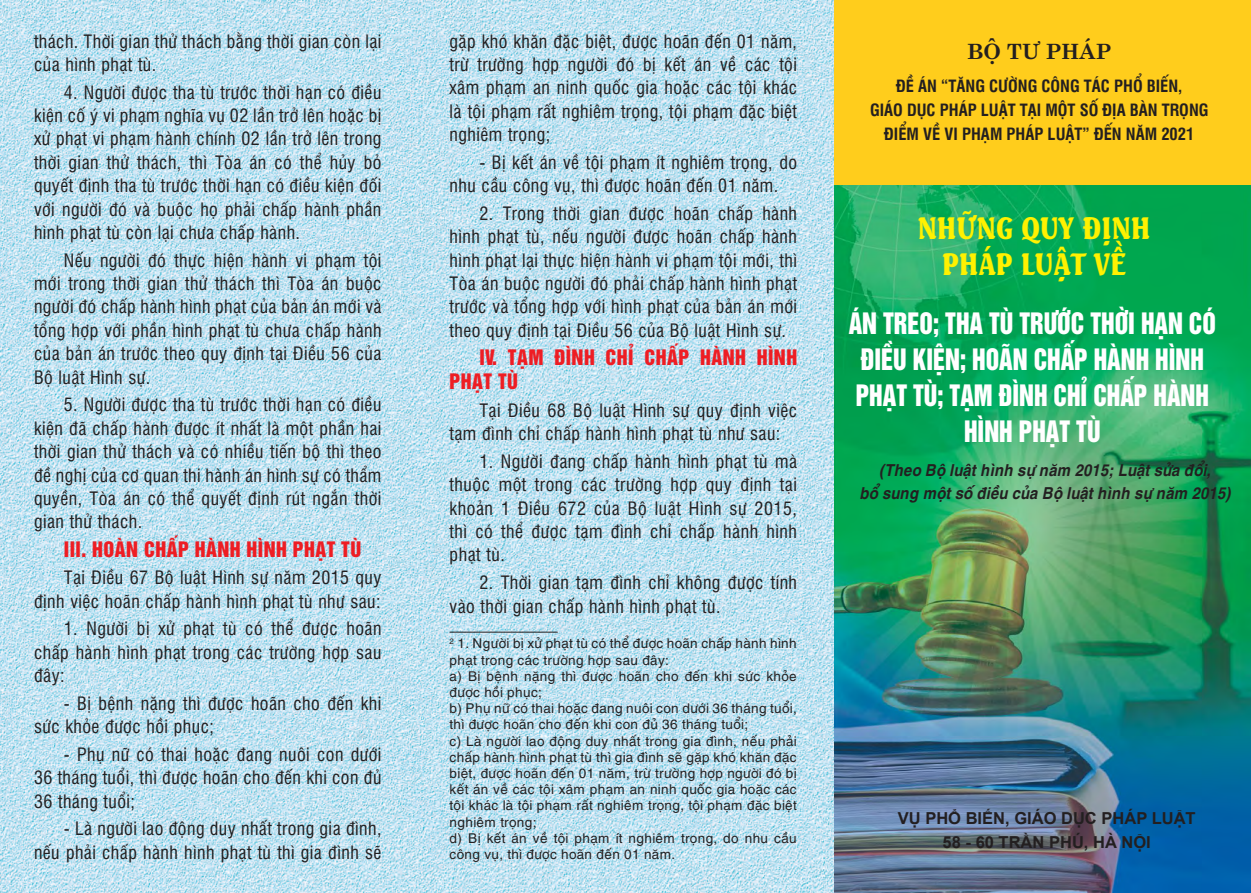
<style>
.page{position:relative;width:1251px;height:893px;background:#fff}
.page>*{position:absolute;margin:0;border:0;box-sizing:border-box;transform-origin:0 0}
.t1{font:700 30px/36px "UTM Seagull";letter-spacing:-.005em;color:#fff101;text-align:center;scale:.92 1}
.t2{font:27px/36px "UTM Helvet Ins";color:#fff;text-align:center;scale:.9 1}
.t3{font:700 21px "UTM Centur";color:#231f20}
.Normal__Web{font:19.5px/24px "UTM Helvet Ins";letter-spacing:.025em;color:#ee1d23}
.Normal__Web-2{font:18px/23.4px "UTM Swiss Condensed";letter-spacing:.025em;color:#231f20;text-align:justify}
.t4{font:700 16.5px/24px "UTM Swiss Condensed";color:#231f20;text-align:center}
.t5{font:italic 700 16.5px/22.5px "UTM Helve";letter-spacing:-.005em;color:#231f20;text-align:center;scale:.9 1}
.t6{font:700 16.5px/24px "Arial";color:#231f20;text-align:center}
.t7{font:13.5px/16.2px "UTM Helve";color:#231f20}
</style>
<div class="page">
<img style="left:0;top:0;width:833px;height:893px">
<hr style="left:449px;top:632px;width:108px;height:1px;background:#231f20">
<img style="left:833px;top:185px;width:417px;height:708px">
<div style="left:833px;top:0;width:417px;height:185px;background:#ffcd1c"></div>
<p class="Normal__Web-2" style="left:34px;top:28px;width:349px">thách. Thời gian thử thách bằng thời gian còn lại của hình phạt tù.</p>
<p class="Normal__Web-2" style="left:34px;top:79px;width:349px;text-indent:30px">4. Người được tha tù trước thời hạn có điều kiện cố ý vi phạm nghĩa vụ 02 lần trở lên hoặc bị xử phạt vi phạm hành chính 02 lần trở lên trong thời gian thử thách, thì Tòa án có thể hủy bỏ quyết định tha tù trước thời hạn có điều kiện đối với người đó và buộc họ phải chấp hành phần hình phạt tù còn lại chưa chấp hành.</p>
<p class="Normal__Web-2" style="left:34px;top:247px;width:349px;text-indent:30px">Nếu người đó thực hiện hành vi phạm tội mới trong thời gian thử thách thì Tòa án buộc người đó chấp hành hình phạt của bản án mới và tổng hợp với phần hình phạt tù chưa chấp hành của bản án trước theo quy định tại Điều 56 của Bộ luật Hình sự.</p>
<p class="Normal__Web-2" style="left:34px;top:392px;width:349px;text-indent:30px">5. Người được tha tù trước thời hạn có điều kiện đã chấp hành được ít nhất là một phần hai thời gian thử thách và có nhiều tiến bộ thì theo đề nghị của cơ quan thi hành án hình sự có thẩm quyền, Tòa án có thể quyết định rút ngắn thời gian thử thách.</p>
<p class="Normal__Web" style="left:64px;top:535px;width:299px">III. HOÀN CHẤP HÀNH HÌNH PHẠT TÙ</p>
<p class="Normal__Web-2" style="left:34px;top:565px;width:349px;text-align:right">Tại Điều 67 Bộ luật Hình sự năm 2015 quy định việc hoãn chấp hành hình phạt tù như sau:</p>
<p class="Normal__Web-2" style="left:34px;top:616px;width:349px;text-indent:30px">1. Người bị xử phạt tù có thể được hoãn chấp hành hình phạt trong các trường hợp sau đây:</p>
<p class="Normal__Web-2" style="left:34px;top:690px;width:349px;text-indent:30px">- Bị bệnh nặng thì được hoãn cho đến khi sức khỏe được hồi phục;</p>
<p class="Normal__Web-2" style="left:34px;top:741px;width:349px;text-indent:30px">- Phụ nữ có thai hoặc đang nuôi con dưới 36 tháng tuổi, thì được hoãn cho đến khi con đủ 36 tháng tuổi;</p>
<p class="Normal__Web-2" style="left:34px;top:816px;width:349px;text-align:right">- Là người lao động duy nhất trong gia đình, nếu phải chấp hành hình phạt tù thì gia đình sẽ</p>
<p class="Normal__Web-2" style="left:449px;top:28px;width:349px">gặp khó khăn đặc biệt, được hoãn đến 01 năm, trừ trường hợp người đó bị kết án về các tội xâm phạm an ninh quốc gia hoặc các tội khác là tội phạm rất nghiêm trọng, tội phạm đặc biệt nghiêm trọng;</p>
<p class="Normal__Web-2" style="left:449px;top:149px;width:349px;text-indent:30px">- Bị kết án về tội phạm ít nghiêm trọng, do nhu cầu công vụ, thì được hoãn đến 01 năm.</p>
<p class="Normal__Web-2" style="left:449px;top:200px;width:349px;text-indent:30px">2. Trong thời gian được hoãn chấp hành hình phạt tù, nếu người được hoãn chấp hành hình phạt lại thực hiện hành vi phạm tội mới, thì Tòa án buộc người đó phải chấp hành hình phạt trước và tổng hợp với hình phạt của bản án mới theo quy định tại Điều 56 của Bộ luật Hình sự.</p>
<p class="Normal__Web" style="left:449px;top:344px;width:349px;text-indent:30px">IV. TẠM ĐÌNH CHỈ CHẤP HÀNH HÌNH<br>PHẠT TÙ</p>
<p class="Normal__Web-2" style="left:449px;top:397px;width:349px;text-indent:30px">Tại Điều 68 Bộ luật Hình sự quy định việc tạm đình chỉ chấp hành hình phạt tù như sau:</p>
<p class="Normal__Web-2" style="left:449px;top:448px;width:349px;text-indent:30px">1. Người đang chấp hành hình phạt tù mà thuộc một trong các trường hợp quy định tại khoản 1 Điều 672 của Bộ luật Hình sự 2015, thì có thể được tạm đình chỉ chấp hành hình phạt tù.</p>
<p class="Normal__Web-2" style="left:449px;top:569px;width:349px;text-indent:30px">2. Thời gian tạm đình chỉ không được tính vào thời gian chấp hành hình phạt tù.</p>
<p class="t7" style="left:449px;top:634px;width:349px"><sup>2</sup> 1. Người bị xử phạt tù có thể được hoãn chấp hành hình phạt trong các trường hợp sau đây:</p>
<p class="t7" style="left:449px;top:666px;width:349px">a) Bị bệnh nặng thì được hoãn cho đến khi sức khỏe được hồi phục;</p>
<p class="t7" style="left:449px;top:699px;width:349px">b) Phụ nữ có thai hoặc đang nuôi con dưới 36 tháng tuổi, thì được hoãn cho đến khi con đủ 36 tháng tuổi;</p>
<p class="t7" style="left:449px;top:731px;width:349px;text-align:justify">c) Là người lao động duy nhất trong gia đình, nếu phải chấp hành hình phạt tù thì gia đình sẽ gặp khó khăn đặc biệt, được hoãn đến 01 năm, trừ trường hợp người đó bị kết án về các tội xâm phạm an ninh quốc gia hoặc các tội khác là tội phạm rất nghiêm trọng, tội phạm đặc biệt nghiêm trọng;</p>
<p class="t7" style="left:449px;top:828px;width:349px">d) Bị kết án về tội phạm ít nghiêm trọng, do nhu cầu công vụ, thì được hoãn đến 01 năm.</p>
<p class="t3" style="left:966px;top:33px;width:146px">BỘ TƯ PHÁP</p>
<p class="t4" style="left:869px;top:72px;width:340px">ĐỀ ÁN “TĂNG CƯỜNG CÔNG TÁC PHỔ BIẾN,<br>GIÁO DỤC PHÁP LUẬT TẠI MỘT SỐ ĐỊA BÀN TRỌNG<br>ĐIỂM VỀ VI PHẠM PHÁP LUẬT” ĐẾN NĂM 2021</p>
<p class="t1" style="left:917px;top:207px;width:255px">NHỮNG QUY ĐỊNH<br>PHÁP LUẬT VỀ</p>
<p class="t2" style="left:848px;top:303px;width:409px">ÁN TREO; THA TÙ TRƯỚC THỜI HẠN CÓ<br>ĐIỀU KIỆN; HOÃN CHẤP HÀNH HÌNH<br>PHẠT TÙ; TẠM ĐÌNH CHỈ CHẤP HÀNH<br>HÌNH PHẠT TÙ</p>
<p class="t5" style="left:859px;top:457px;width:414px">(Theo Bộ luật hình sự năm 2015; Luật sửa đổi,<br>bổ sung một số điều của Bộ luật hình sự năm 2015)</p>
<p class="t6" style="left:897px;top:807px;width:299px">VỤ PHỔ BIẾN, GIÁO DỤC PHÁP LUẬT<br>58 - 60 TRẦN PHÚ, HÀ NỘI</p>
</div>
